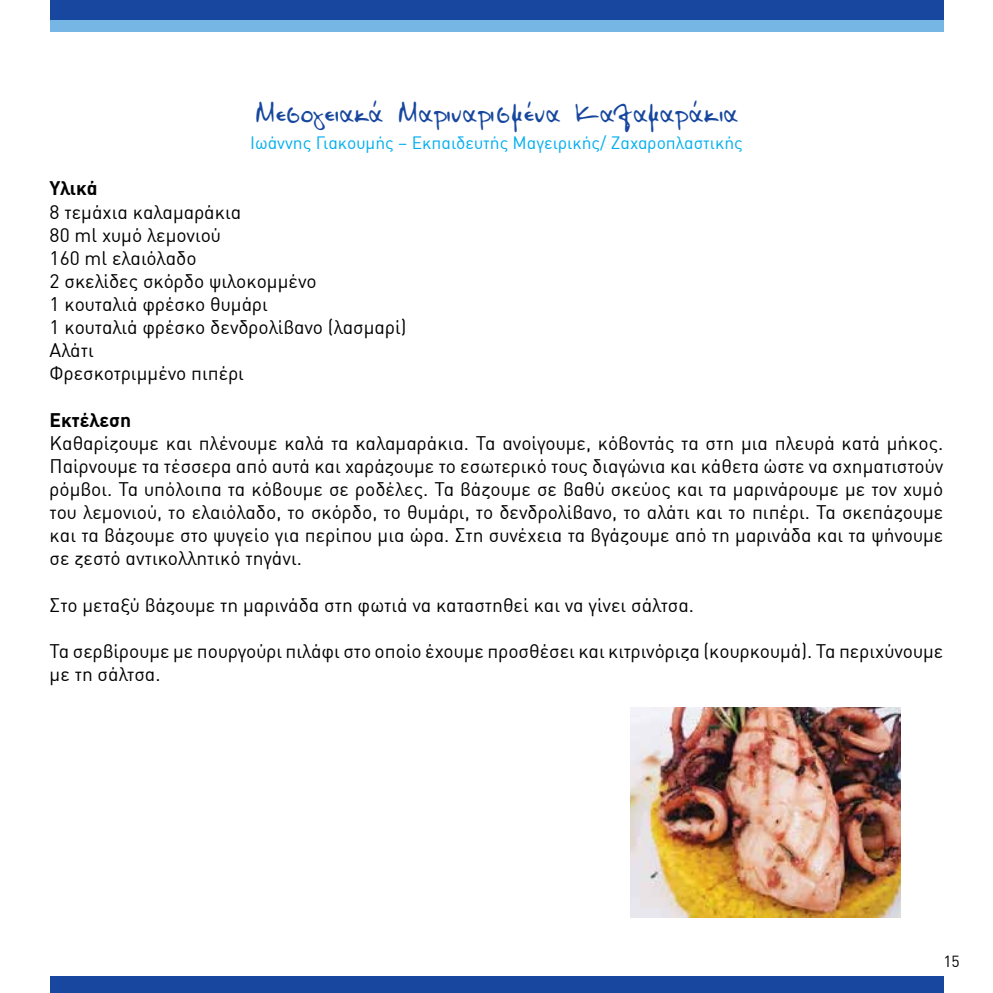
<style>
.page{position:relative;width:993px;height:993px;background:#fff}
.page>*{position:absolute;margin:0;border:0;box-sizing:border-box;transform-origin:0 0}
.t1{font:45.5px "BP Maria";color:#17479e}
.t2{font:19.25px/23.1px "DIN Greek";color:#000}
.t3{font:700 19.25px "DIN Greek";color:#000}
.t4{font:17.5px "DIN Greek";color:#00aeef}
.t5{font:15.75px "DIN Greek";color:#000}
</style>
<div class="page">
<img style="left:630px;top:707px;width:270px;height:210px">
<div style="left:50px;top:975px;width:893px;height:17px;background:#17479e"></div>
<div style="left:50px;top:0;width:893px;height:31px;background:#75b6e4"></div>
<div style="left:50px;top:0;width:893px;height:19px;background:#17479e"></div>
<h1 class="t1" style="left:255px;top:81px;width:485px">Μεσογειακά Μαριναρισμένα Καλαμαράκια</h1>
<p class="t4" style="left:250px;top:133px;width:494px">Ιωάννης Γιακουμής – Εκπαιδευτής Μαγειρικής/ Ζαχαροπλαστικής</p>
<p class="t3" style="left:50px;top:177px;width:49px">Υλικά</p>
<p class="t2" style="left:50px;top:200px;width:358px">8 τεμάχια καλαμαράκια<br>80 ml χυμό λεμονιού<br>160 ml ελαιόλαδο<br>2 σκελίδες σκόρδο ψιλοκομμένο<br>1 κουταλιά φρέσκο θυμάρι<br>1 κουταλιά φρέσκο δενδρολίβανο (λασμαρί)<br>Αλάτι<br>Φρεσκοτριμμένο πιπέρι</p>
<p class="t3" style="left:50px;top:408px;width:83px">Εκτέλεση</p>
<p class="t2" style="left:50px;top:431px;width:894px;text-align:justify">Καθαρίζουμε και πλένουμε καλά τα καλαμαράκια. Τα ανοίγουμε, κόβοντάς τα στη μια πλευρά κατά μήκος.<br>Παίρνουμε τα τέσσερα από αυτά και χαράζουμε το εσωτερικό τους διαγώνια και κάθετα ώστε να σχηματιστούν ρόμβοι. Τα υπόλοιπα τα κόβουμε σε ροδέλες. Τα βάζουμε σε βαθύ σκεύος και τα μαρινάρουμε με τον χυμό του λεμονιού, το ελαιόλαδο, το σκόρδο, το θυμάρι, το δενδρολίβανο, το αλάτι και το πιπέρι. Τα σκεπάζουμε και τα βάζουμε στο ψυγείο για περίπου μια ώρα. Στη συνέχεια τα βγάζουμε από τη μαρινάδα και τα ψήνουμε σε ζεστό αντικολλητικό τηγάνι.</p>
<p class="t2" style="left:50px;top:593px;width:645px">Στο μεταξύ βάζουμε τη μαρινάδα στη φωτιά να καταστηθεί και να γίνει σάλτσα.</p>
<p class="t2" style="left:50px;top:639px;width:894px">Τα σερβίρουμε με πουργούρι πιλάφι στο οποίο έχουμε προσθέσει και κιτρινόριζα (κουρκουμά). Τα περιχύνουμε με τη σάλτσα.</p>
<p class="t5" style="left:943px;top:951px;width:18px">15</p>
</div>
